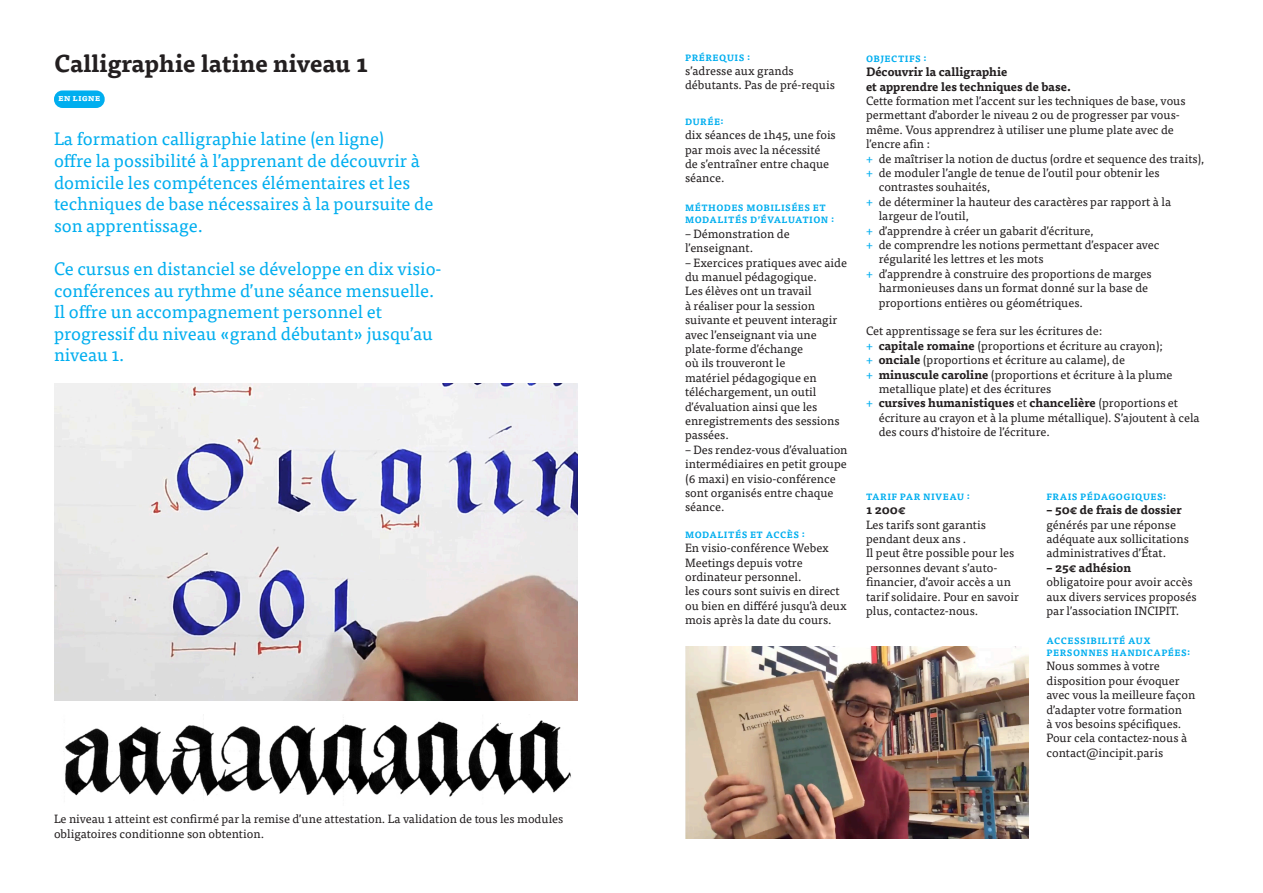
<style>
.page{position:relative;width:1263px;height:893px;background:#fff}
.page>*{position:absolute;margin:0;border:0;box-sizing:border-box;transform-origin:0 0}
.T1{font:700 24px "Tisa Pro";color:#231f20}
.Texte_Objectifs{font:18px/21.6px "Tisa Pro";color:#00aeef}
.Texte_courant{font:12px/14.4px "Tisa Pro";color:#231f20}
.Texte_courant-2{font:700 12px/14.4px "Tisa Pro";color:#231f20}
.T3{font:700 9px/12px "Tisa Pro";letter-spacing:.05em;color:#00aeef}
.Texte_courant-3{font:700 9px "Tisa Pro";letter-spacing:.05em;color:#00aeef}
.Ninveau_0{font:700 9px "Tisa Pro";color:#fff}
.s1{color:#00aeef}
.s2{font-weight:700}
</style>
<div class="page">
<img style="left:685px;top:646px;width:343px;height:193px">
<img style="left:54px;top:384px;width:523px;height:316px">
<img style="left:63px;top:720px;width:508px;height:77px">
<div style="left:54px;top:90px;width:51px;height:18px;background:#00aeef;border-radius:9px"></div>
<p class="T1" style="left:54px;top:43px;width:316px">Calligraphie latine niveau 1</p>
<p class="Ninveau_0" style="left:58px;top:91px;width:43px">En ligne</p>
<p class="Texte_Objectifs" style="left:54px;top:127px;width:381px">La formation calligraphie latine (en ligne)<br>offre la possibilité à l’apprenant de découvrir à domicile les compétences élémentaires et les techniques de base nécessaires à la poursuite de son apprentissage.</p>
<p class="Texte_Objectifs" style="left:54px;top:257px;width:389px">Ce cursus en distanciel se développe en dix visio&shy;conférences au rythme d’une séance mensuelle.<br>Il offre un accompagnement personnel et progressif du niveau «grand débutant» jusqu’au niveau 1.</p>
<p class="Texte_courant" style="left:54px;top:811px;width:511px">Le niveau 1 atteint est confirmé par la remise d’une attestation. La validation de tous les modules obligatoires conditionne son obtention.</p>
<p class="T3" style="left:685px;top:51px;width:66px">PRÉREQUIS :</p>
<p class="Texte_courant" style="left:685px;top:63px;width:151px">s’adresse aux grands débutants. Pas de pré-requis</p>
<p class="T3" style="left:685px;top:115px;width:40px">DURÉE:</p>
<p class="Texte_courant" style="left:685px;top:127px;width:152px">dix séances de 1h45, une fois par mois avec la nécessité de s’entraîner entre chaque séance.</p>
<p class="T3" style="left:685px;top:202px;width:150px">MÉTHODES MOBILISÉES ET<br>MODALITÉS D’ÉVALUATION :</p>
<p class="Texte_courant" style="left:685px;top:226px;width:106px">– Démonstration de l’enseignant.</p>
<p class="Texte_courant" style="left:685px;top:254px;width:163px">– Exercices pratiques avec aide du manuel pédagogique.</p>
<p class="Texte_courant" style="left:685px;top:283px;width:156px">Les élèves ont un travail<br>à réaliser pour la session suivante et peuvent interagir avec l’enseignant via une plate-forme d’échange<br>où ils trouveront le<br>matériel pédagogique en téléchargement, un outil d’évaluation ainsi que les enregistrements des sessions passées.</p>
<p class="Texte_courant" style="left:685px;top:442px;width:164px">– Des rendez-vous d’évaluation intermédiaires en petit groupe (6 maxi) en visio-conférence sont organisés entre chaque séance.</p>
<p class="Texte_courant-3" style="left:685px;top:527px;width:121px">MODALITÉS ET ACCÈS :</p>
<p class="Texte_courant" style="left:685px;top:540px;width:145px">En visio-conférence Webex<br>Meetings depuis votre ordinateur personnel.</p>
<p class="Texte_courant" style="left:685px;top:583px;width:163px">les cours sont suivis en direct ou bien en différé jusqu’à deux mois après la date du cours.</p>
<p class="Texte_courant-3" style="left:866px;top:51px;width:62px">OBJECTIFS :</p>
<p class="Texte_courant-2" style="left:866px;top:64px;width:206px">Découvrir la calligraphie<br>et apprendre les techniques de base.</p>
<p class="Texte_courant" style="left:866px;top:93px;width:321px">Cette formation met l’accent sur les techniques de base, vous permettant d’aborder le niveau 2 ou de progresser par vous&shy;même. Vous apprendrez à utiliser une plume plate avec de l’encre afin :</p>
<p class="Texte_courant" style="left:866px;top:150px;width:340px"><span class="s1">+</span> de maîtriser la notion de ductus (ordre et sequence des traits),</p>
<p class="Texte_courant" style="left:879px;top:165px;width:282px;text-indent:-13px"><span class="s1">+</span> de moduler l’angle de tenue de l’outil pour obtenir les contrastes souhaités,</p>
<p class="Texte_courant" style="left:879px;top:194px;width:294px;text-indent:-13px"><span class="s1">+</span> de déterminer la hauteur des caractères par rapport à la largeur de l’outil,</p>
<p class="Texte_courant" style="left:866px;top:222px;width:229px"><span class="s1">+</span> d’apprendre à créer un gabarit d’écriture,</p>
<p class="Texte_courant" style="left:879px;top:237px;width:282px;text-indent:-13px"><span class="s1">+</span> de comprendre les notions permettant d’espacer avec régularité les lettres et les mots</p>
<p class="Texte_courant" style="left:879px;top:266px;width:274px;text-indent:-13px"><span class="s1">+</span> d’apprendre à construire des proportions de marges harmonieuses dans un format donné sur la base de proportions entières ou géométriques.</p>
<p class="Texte_courant" style="left:866px;top:323px;width:238px">Cet apprentissage se fera sur les écritures de:</p>
<p class="Texte_courant" style="left:866px;top:338px;width:298px"><span class="s1">+</span> <span class="s2">capitale romaine</span> (proportions et écriture au crayon);</p>
<p class="Texte_courant" style="left:866px;top:352px;width:261px"><span class="s1">+</span> <span class="s2">onciale</span> (proportions et écriture au calame), de</p>
<p class="Texte_courant" style="left:879px;top:366px;width:295px;text-indent:-13px"><span class="s1">+</span> <span class="s2">minuscule caroline</span> (proportions et écriture à la plume metallique plate) et des écritures</p>
<p class="Texte_courant" style="left:879px;top:395px;width:322px;text-indent:-13px"><span class="s1">+</span> <span class="s2">cursives humanistiques</span> et <span class="s2">chancelière</span> (proportions et écriture au crayon et à la plume métallique). S’ajoutent à cela des cours d’histoire de l’écriture.</p>
<p class="Texte_courant-3" style="left:866px;top:489px;width:105px">TARIF PAR NIVEAU :</p>
<p class="Texte_courant-2" style="left:866px;top:502px;width:41px">1 200€</p>
<p class="Texte_courant" style="left:866px;top:517px;width:121px">Les tarifs sont garantis pendant deux ans .</p>
<p class="Texte_courant" style="left:866px;top:545px;width:154px">Il peut être possible pour les personnes devant s’auto&shy;financier, d’avoir accès a un tarif solidaire. Pour en savoir plus, contactez-nous.</p>
<p class="Texte_courant-3" style="left:1046px;top:489px;width:121px">FRAIS PÉDAGOGIQUES:</p>
<p class="Texte_courant" style="left:1046px;top:502px;width:144px"><span class="s2">– 50€ de frais de dossier </span>générés par une réponse adéquate aux sollicitations administratives d’État.</p>
<p class="Texte_courant-2" style="left:1046px;top:560px;width:86px">– 25€ adhésion</p>
<p class="Texte_courant" style="left:1046px;top:574px;width:152px">obligatoire pour avoir accès aux divers services proposés par l’association INCIPIT.</p>
<p class="T3" style="left:1046px;top:634px;width:145px">ACCESSIBILITÉ AUX<br>PERSONNES HANDICAPÉES:</p>
<p class="Texte_courant" style="left:1046px;top:658px;width:150px">Nous sommes à votre disposition pour évoquer avec vous la meilleure façon d’adapter votre formation<br>à vos besoins spécifiques.<br>Pour cela contactez-nous à contact@incipit.paris</p>
</div>
